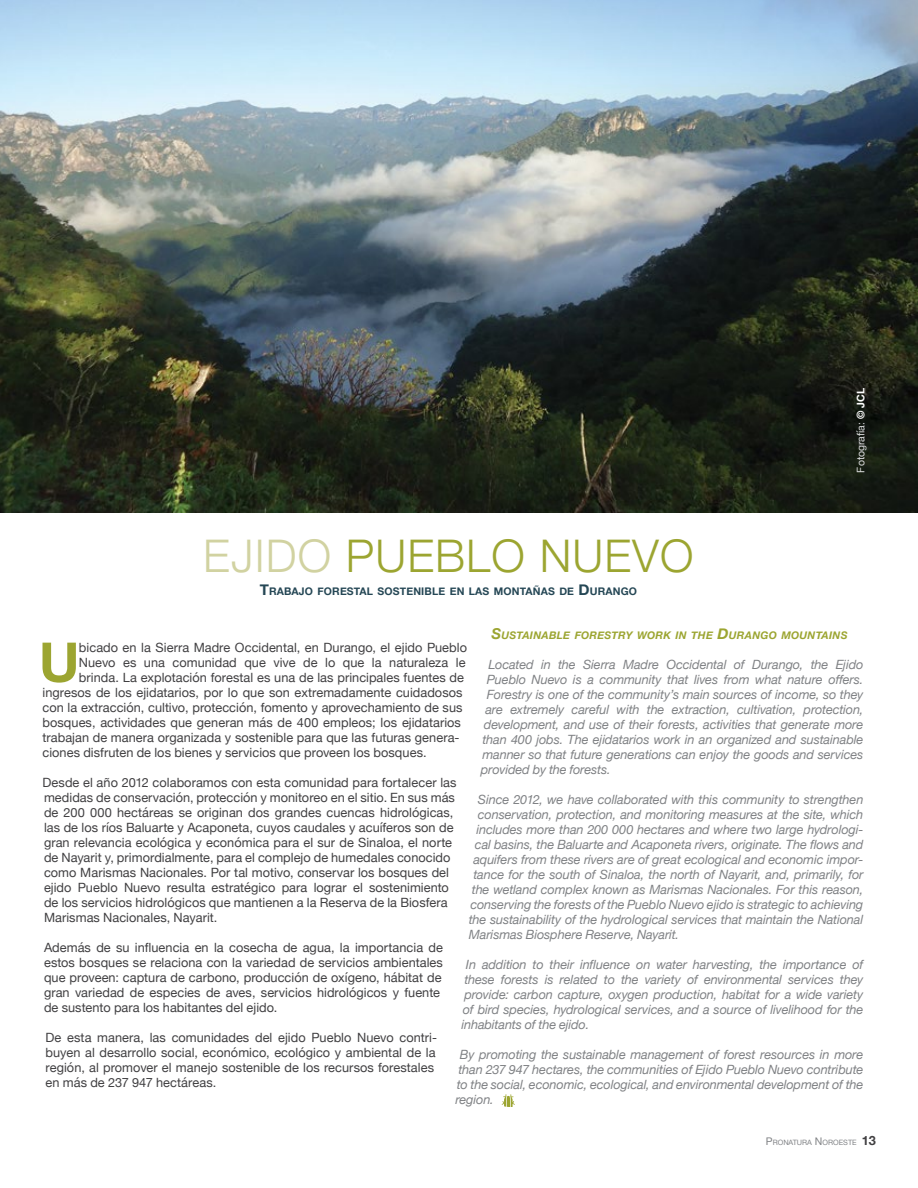
<style>
.page{position:relative;width:918px;height:1188px;background:#fff}
.page>*{position:absolute;margin:0;border:0;box-sizing:border-box;transform-origin:0 0}
.t1{font:700 54.75px "Helvetica Neue";color:#9ca531}
.t2{font:300 45px "Helvetica Neue";letter-spacing:.025em;color:#9ca531}
.t3{font:12.75px/15px "Helvetica Neue";letter-spacing:.005em;color:#414042}
.t4{font:italic 12.75px/15px "Helvetica Neue";letter-spacing:-.01em;color:#808285;text-align:justify}
.t5{font:700 10.5px "Helvetica Neue";letter-spacing:.015em;color:#254755}
.t6{font:italic 700 10.5px "Helvetica Neue";letter-spacing:.025em;color:#9ca531}
.t7{font:10.5px "Helvetica Neue";color:#dadbdc}
.t8{font:7.35px "Helvetica Neue";color:#808285}
.s1{color:#d1d2a1}
.s2{font-size:15px}
.s3{font-weight:700;color:#fff}
.s4{font-size:10.5px}
.s5{font-weight:700;font-size:12.75px;color:#414042}
</style>
<div class="page">
<img style="left:0;top:0;width:918px;height:513px">
<svg style="left:502px;top:1094px;width:13px;height:13px"></svg>
<h2 class="t2" style="left:203px;top:519px;width:492px"><span class="s1">EJIDO</span> PUEBLO NUEVO</h2>
<p class="t5" style="left:260px;top:583px;width:379px"><span class="s2">T</span>RABAJO FORESTAL SOSTENIBLE EN LAS MONTAÑAS DE <span class="s2">D</span> URANGO</p>
<p class="t7" style="left:853px;top:472px;width:86px;rotate:-90deg">Fotografía: <span class="s3">© JCL</span></p>
<p class="t6" style="left:491px;top:627px;width:358px"><span class="s2">S</span>USTAINABLE FORESTRY WORK IN THE <span class="s2">D</span>URANGO MOUNTAINS</p>
<p class="t4" style="left:488px;top:658px;width:376px">Located in the Sierra Madre Occidental of Durango, the Ejido</p>
<p class="t4" style="left:487px;top:673px;width:378px">Pueblo Nuevo is a community that lives from what nature offers.</p>
<p class="t4" style="left:487px;top:688px;width:378px">Forestry is one of the community’s main sources of income, so they</p>
<p class="t4" style="left:485px;top:703px;width:380px">are extremely careful with the extraction, cultivation, protection,</p>
<p class="t4" style="left:484px;top:718px;width:381px">development, and use of their forests, activities that generate more</p>
<p class="t4" style="left:482px;top:733px;width:382px">than 400 jobs. The ejidatarios work in an organized and sustainable</p>
<p class="t4" style="left:482px;top:748px;width:383px">manner so that future generations can enjoy the goods and services</p>
<p class="t4" style="left:481px;top:763px;width:131px">provided by the forests.</p>
<p class="t4" style="left:478px;top:793px;width:387px">Since 2012, we have collaborated with this community to strengthen</p>
<p class="t4" style="left:478px;top:808px;width:387px">conservation, protection, and monitoring measures at the site, which</p>
<p class="t4" style="left:476px;top:823px;width:389px">includes more than 200 000 hectares and where two large hydrologi-</p>
<p class="t4" style="left:475px;top:838px;width:390px">cal basins, the Baluarte and Acaponeta rivers, originate. The flows and</p>
<p class="t4" style="left:473px;top:853px;width:391px">aquifers from these rivers are of great ecological and economic impor-</p>
<p class="t4" style="left:473px;top:868px;width:392px">tance for the south of Sinaloa, the north of Nayarit, and, primarily, for</p>
<p class="t4" style="left:472px;top:883px;width:393px">the wetland complex known as Marismas Nacionales. For this reason,</p>
<p class="t4" style="left:470px;top:898px;width:394px">conserving the forests of the Pueblo Nuevo ejido is strategic to achieving</p>
<p class="t4" style="left:469px;top:913px;width:396px">the sustainability of the hydrological services that maintain the National</p>
<p class="t4" style="left:469px;top:928px;width:212px">Marismas Biosphere Reserve, Nayarit.</p>
<p class="t4" style="left:461px;top:958px;width:404px;text-indent:5px">In addition to their influence on water harvesting, the importance of these forests is related to the variety of environmental services they provide: carbon capture, oxygen production, habitat for a wide variety of bird species, hydrological services, and a source of livelihood for the inhabitants of the ejido.</p>
<p class="t4" style="left:455px;top:1048px;width:410px;text-indent:5px">By promoting the sustainable management of forest resources in more than 237 947 hectares, the communities of Ejido Pueblo Nuevo contribute to the social, economic, ecological, and environmental development of the region.</p>
<h1 class="t1" style="left:39px;top:619px;width:42px">U</h1>
<p class="t3" style="left:79px;top:640px;width:390px">bicado en la Sierra Madre Occidental, en Durango, el ejido Pueblo</p>
<p class="t3" style="left:79px;top:655px;width:388px">Nuevo es una comunidad que vive de lo que la naturaleza le</p>
<p class="t3" style="left:79px;top:670px;width:387px">brinda. La explotación forestal es una de las principales fuentes de</p>
<p class="t3" style="left:43px;top:685px;width:421px">ingresos de los ejidatarios, por lo que son extremadamente cuidadosos</p>
<p class="t3" style="left:43px;top:700px;width:422px">con la extracción, cultivo, protección, fomento y aprovechamiento de sus</p>
<p class="t3" style="left:43px;top:715px;width:420px">bosques, actividades que generan más de 400 empleos; los ejidatarios</p>
<p class="t3" style="left:43px;top:730px;width:419px">trabajan de manera organizada y sostenible para que las futuras genera-</p>
<p class="t3" style="left:43px;top:745px;width:386px">ciones disfruten de los bienes y servicios que proveen los bosques.</p>
<p class="t3" style="left:43px;top:775px;width:415px">Desde el año 2012 colaboramos con esta comunidad para fortalecer las medidas de conservación, protección y monitoreo en el sitio. En sus más de 200 000 hectáreas se originan dos grandes cuencas hidrológicas, las de los ríos Baluarte y Acaponeta, cuyos caudales y acuíferos son de gran relevancia ecológica y económica para el sur de Sinaloa, el norte de Nayarit y, primordialmente, para el complejo de humedales conocido como Marismas Nacionales. Por tal motivo, conservar los bosques del ejido Pueblo Nuevo resulta estratégico para lograr el sostenimiento de los servicios hidrológicos que mantienen a la Reserva de la Biosfera Marismas Nacionales, Nayarit.</p>
<p class="t3" style="left:44px;top:940px;width:400px">Además de su influencia en la cosecha de agua, la importancia de estos bosques se relaciona con la variedad de servicios ambientales que proveen: captura de carbono, producción de oxígeno, hábitat de gran variedad de especies de aves, servicios hidrológicos y fuente de sustento para los habitantes del ejido.</p>
<p class="t3" style="left:46px;top:1030px;width:393px">De esta manera, las comunidades del ejido Pueblo Nuevo contri&shy;buyen al desarrollo social, económico, ecológico y ambiental de la región, al promover el manejo sostenible de los recursos forestales en más de 237 947 hectáreas.</p>
<p class="t8" style="left:766px;top:1137px;width:111px"><span class="s4">P</span> RONATURA <span class="s4">N</span> OROESTE <span class="s5">13</span></p>
</div>
